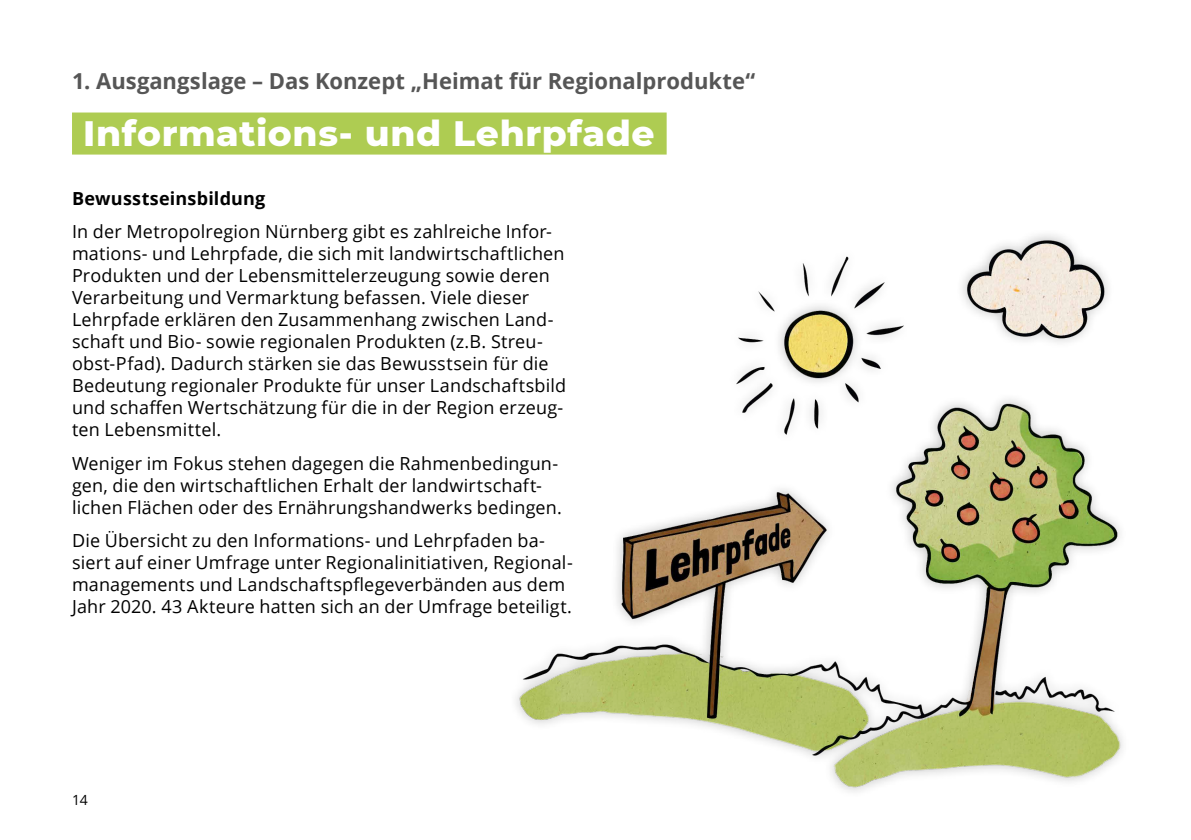
<style>
.page{position:relative;width:1191px;height:840px;background:#fff}
.page>*{position:absolute;margin:0;border:0;box-sizing:border-box;transform-origin:0 0}
.t1{font:800 36px "Montserrat";letter-spacing:.02em;color:#fff}
.t2{font:700 22px "Open Sans";color:#565656}
.t3{font:18px/22px "Open Sans";letter-spacing:.01em;color:#000}
.t4{font:700 18px "Open Sans";letter-spacing:.015em;color:#000}
.t5{font:14px "Open Sans";color:#000}
</style>
<div class="page">
<div style="left:72px;top:112px;width:594px;height:42px;background:#aecc52"></div>
<img style="left:516px;top:234px;width:607px;height:558px">
<p class="t2" style="left:72px;top:65px;width:685px">1. Ausgangslage – Das Konzept „Heimat für Regionalprodukte“</p>
<h1 class="t1" style="left:83px;top:106px;width:573px">Informations- und Lehrpfade</h1>
<p class="t4" style="left:72px;top:185px;width:195px">Bewusstseinsbildung</p>
<p class="t3" style="left:72px;top:220px;width:496px">In der Metropolregion Nürnberg gibt es zahlreiche Infor&shy;mations- und Lehrpfade, die sich mit landwirtschaftlichen Produkten und der Lebensmittelerzeugung sowie deren Verarbeitung und Vermarktung befassen. Viele dieser Lehrpfade erklären den Zusammenhang zwischen Land&shy;schaft und Bio- sowie regionalen Produkten (z.B. Streu&shy;obst-Pfad). Dadurch stärken sie das Bewusstsein für die Bedeutung regionaler Produkte für unser Landschaftsbild und schaffen Wertschätzung für die in der Region erzeug&shy;ten Lebensmittel.</p>
<p class="t3" style="left:72px;top:451px;width:491px">Weniger im Fokus stehen dagegen die Rahmenbedingun&shy;gen, die den wirtschaftlichen Erhalt der landwirtschaft&shy;lichen Flächen oder des Ernährungshandwerks bedingen.</p>
<p class="t3" style="left:72px;top:528px;width:502px">Die Übersicht zu den Informations- und Lehrpfaden ba&shy;siert auf einer Umfrage unter Regionalinitiativen, Regional&shy;managements und Landschaftspflegeverbänden aus dem Jahr 2020. 43 Akteure hatten sich an der Umfrage beteiligt.</p>
<p class="t5" style="left:72px;top:790px;width:17px">14</p>
</div>
